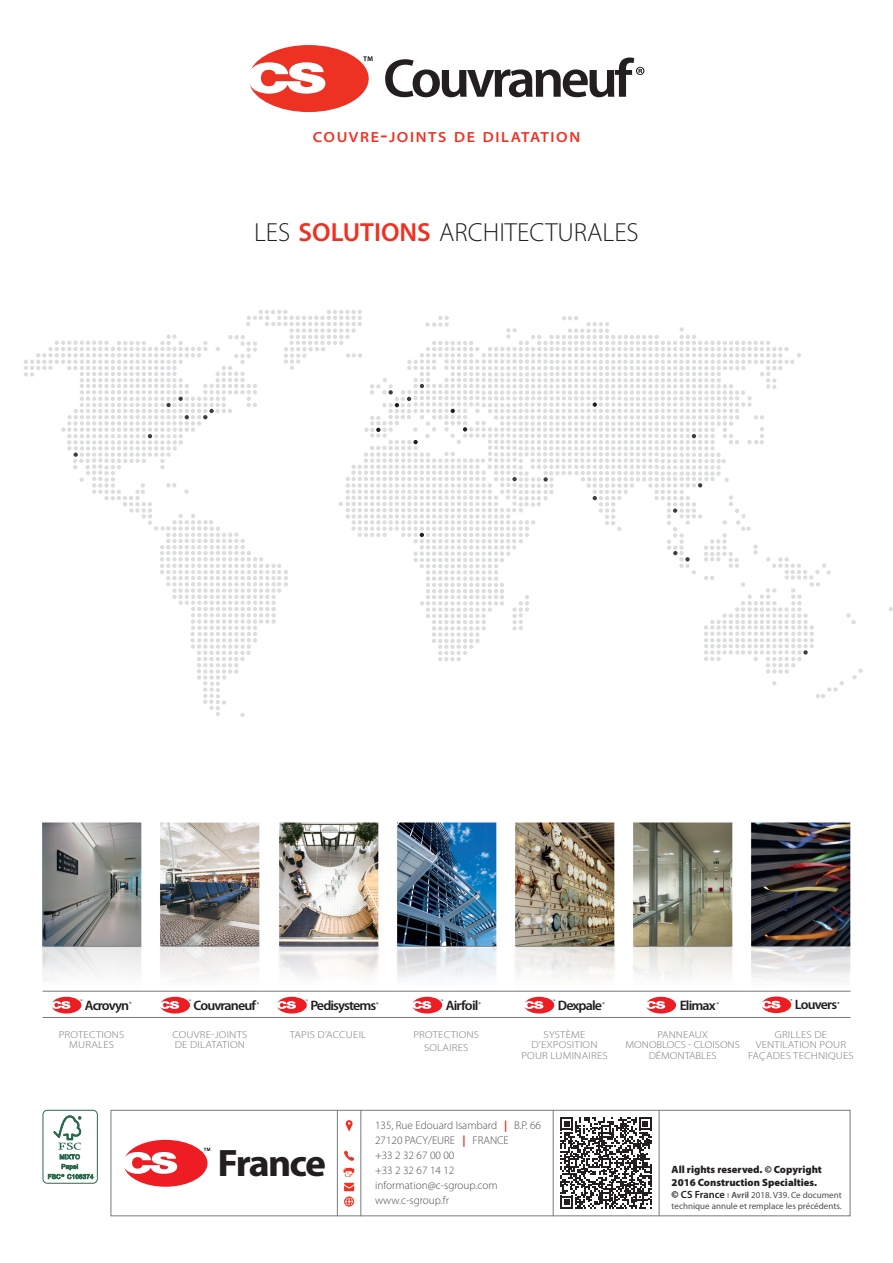
<style>
.page{position:relative;width:893px;height:1263px;background:#fff}
.page>*{position:absolute;margin:0;border:0;box-sizing:border-box;transform-origin:0 0}
.t1{font:600 semi-condensed 54.9px "Myriad Pro";letter-spacing:-.06em;color:#231f20;scale:1.1 1}
.t2{font:700 semi-condensed 38.4px "Myriad Pro";letter-spacing:-.05em;color:#231f20;scale:1.1 1}
.t3{font:300 26.25px "Myriad Pro";color:#231f20}
.t4{font:600 semi-expanded 14.7px "Myriad Pro";letter-spacing:.105em;color:#ef3122}
.t5{font:600 semi-condensed 13.65px "Myriad Pro";letter-spacing:-.06em;color:#231f20;scale:1.1 1}
.t6{font:300 11.25px/15px "Myriad Pro";color:#4b4c4d}
.t7{font:900 10.5px/12.6px "Myriad Pro";color:#231f20}
.t8{font:300 10.2px/10.5px "Myriad Pro";letter-spacing:.02em;color:#76787b;text-align:center;scale:1.11 1}
.t9{font:300 10.2px/10.5px "Myriad Pro";color:#76787b;text-align:center;scale:1.11 1}
.t10{font:9px/10.8px "Myriad Pro";color:#4b4c4d}
.s1{font-size:21px}
.s2{font-weight:600;color:#ef3122}
.s3{font-weight:700;color:#ef3122}
.s4{font-weight:900;font-size:10.5px;color:#231f20}
.s5{font-weight:600;font-size:10.5px;color:#231f20}
.s6{font-weight:300;font-size:10.5px;color:#231f20}
.s7{font-weight:600}
</style>
<div class="page">
<svg style="left:250px;top:45px;width:123px;height:67px"></svg>
<svg style="left:636px;top:67px;width:8px;height:8px"></svg>
<svg style="left:889px;top:607px;width:4px;height:4px"></svg>
<svg style="left:24px;top:310px;width:839px;height:407px"></svg>
<img style="left:389px;top:822px;width:115px;height:169px">
<img style="left:507px;top:822px;width:115px;height:169px">
<img style="left:625px;top:822px;width:115px;height:169px">
<img style="left:743px;top:822px;width:108px;height:170px">
<img style="left:271px;top:822px;width:114px;height:169px">
<img style="left:42px;top:822px;width:107px;height:170px">
<img style="left:152px;top:822px;width:115px;height:169px">
<hr style="left:43px;top:991px;width:807px;height:1px;background:#76787b">
<hr style="left:43px;top:1017px;width:807px;height:1px;background:#76787b">
<svg style="left:52px;top:997px;width:30px;height:16px"></svg>
<svg style="left:160px;top:997px;width:31px;height:16px"></svg>
<svg style="left:277px;top:997px;width:31px;height:16px"></svg>
<svg style="left:412px;top:997px;width:31px;height:16px"></svg>
<svg style="left:524px;top:997px;width:31px;height:16px"></svg>
<svg style="left:646px;top:997px;width:31px;height:16px"></svg>
<svg style="left:762px;top:996px;width:30px;height:17px"></svg>
<div style="left:111px;top:1110px;width:739px;height:106px;border:1px solid #76787b"></div>
<svg style="left:560px;top:1117px;width:92px;height:92px"></svg>
<hr style="left:659px;top:1110px;width:1px;height:106px;background:#76787b">
<hr style="left:553px;top:1110px;width:1px;height:106px;background:#76787b">
<hr style="left:337px;top:1110px;width:1px;height:106px;background:#76787b">
<hr style="left:360px;top:1110px;width:1px;height:106px;background:#76787b">
<svg style="left:346px;top:1120px;width:7px;height:11px"></svg>
<svg style="left:343px;top:1151px;width:12px;height:26px"></svg>
<svg style="left:344px;top:1183px;width:10px;height:23px"></svg>
<svg style="left:124px;top:1140px;width:86px;height:47px"></svg>
<div style="left:43px;top:1110px;width:55px;height:73px;border:1px solid #286a4a;border-radius:4px"></div>
<svg style="left:48px;top:1115px;width:45px;height:64px"></svg>
<h1 class="t1" style="left:383px;top:44px;width:228px">Couvraneuf</h1>
<h3 class="t4" style="left:313px;top:128px;width:269px">COUVRE<span class="s1">-</span>JOINTS DE DILATATION</h3>
<h3 class="t3" style="left:254px;top:216px;width:386px">LES <span class="s2">SOLUTIONS</span> ARCHITECTURALES</h3>
<h3 class="t5" style="left:85px;top:996px;width:42px">Acrovyn</h3>
<h3 class="t5" style="left:194px;top:996px;width:58px">Couvraneuf</h3>
<h3 class="t5" style="left:310px;top:996px;width:61px">Pedisystems</h3>
<h3 class="t5" style="left:446px;top:996px;width:31px">Airfoil</h3>
<h3 class="t5" style="left:558px;top:996px;width:42px">Dexpale</h3>
<h3 class="t5" style="left:680px;top:996px;width:34px">Elimax</h3>
<h3 class="t5" style="left:795px;top:996px;width:40px">Louvers</h3>
<p class="t8" style="left:59px;top:1029px;width:61px">PROTECTIONS<br>MURALES</p>
<p class="t8" style="left:172px;top:1029px;width:69px;text-align:left">COUVRE-JOINTS<br>DE DILATATION</p>
<p class="t8" style="left:290px;top:1029px;width:70px">TAPIS D’ACCUEIL</p>
<p class="t8" style="left:413px;top:1027px;width:61px;line-height:13.5px">PROTECTIONS<br>SOLAIRES</p>
<p class="t8" style="left:521px;top:1029px;width:79px">SYSTÈME<br>D’EXPOSITION<br>POUR LUMINAIRES</p>
<p class="t9" style="left:625px;top:1029px;width:105px">PANNEAUX<br>MONOBLOCS - CLOISONS<br>DÉMONTABLES</p>
<p class="t8" style="left:748px;top:1029px;width:97px">GRILLES DE<br>VENTILATION POUR<br>FAÇADES TECHNIQUES</p>
<h2 class="t2" style="left:218px;top:1138px;width:100px">France</h2>
<p class="t6" style="left:375px;top:1117px;width:167px">135, Rue Edouard Isambard <span class="s3">|</span> B.P. 66<br>27120 PACY/EURE <span class="s3">|</span> FRANCE<br>+33 2 32 67 00 00<br>+33 2 32 67 14 12 information@c-sgroup.com www.c-sgroup.fr</p>
<p class="t7" style="left:672px;top:1163px;width:152px">All rights reserved. © Copyright<br>2016 Construction Specialties.</p>
<p class="t10" style="left:672px;top:1190px;width:172px"><span class="s4">©</span> <span class="s5">CS France</span> <span class="s6">ı</span> <span class="s7">Avril</span> 2018. V39. Ce document technique annule et remplace les précédents.</p>
</div>
